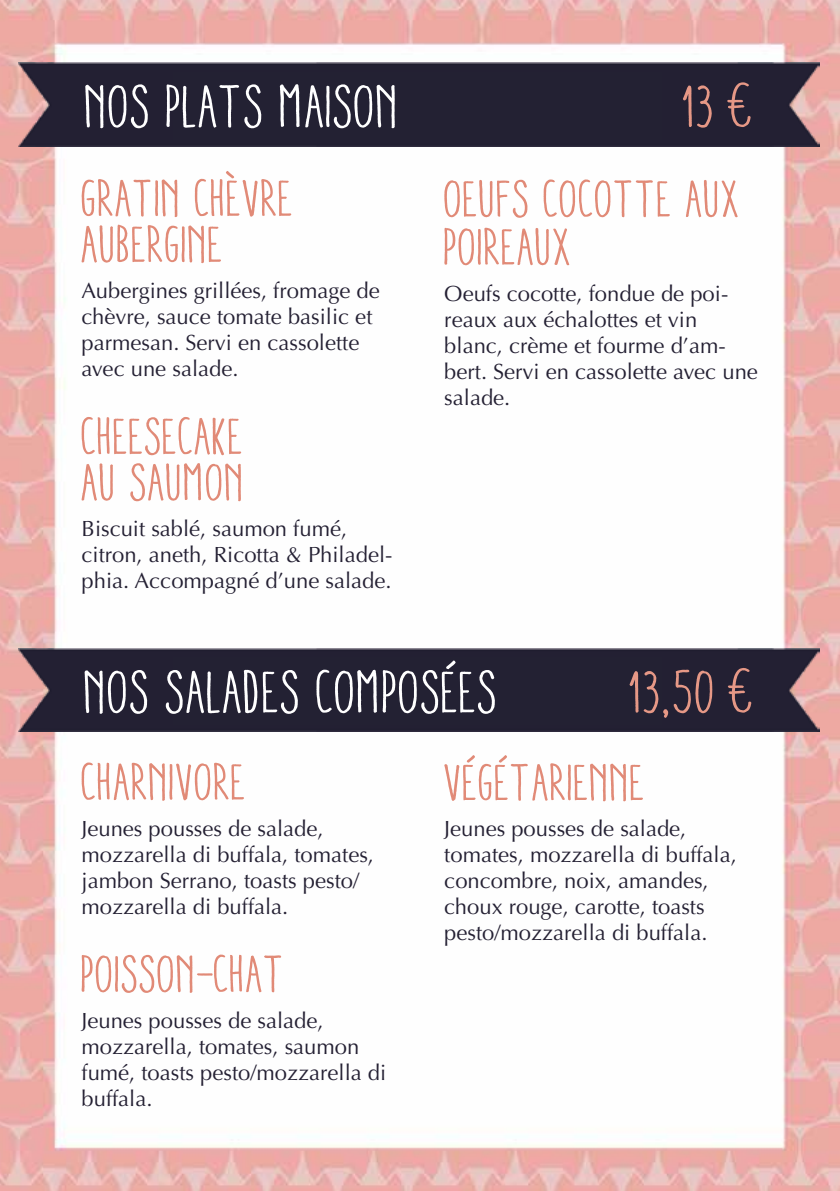
<style>
.page{position:relative;width:840px;height:1191px;background:#fff}
.page>*{position:absolute;margin:0;border:0;box-sizing:border-box;transform-origin:0 0}
.t1{font:condensed 60px "Aracne";color:#fff}
.t2{font:condensed 60px "Aracne";color:#e69886}
.t3{font:condensed 52px/46px "Aracne";color:#e18a77}
.t4{font:22px/26px "Optima";color:#242033}
</style>
<div class="page">
<img style="left:0;top:0;width:839px;height:1191px">
<div style="left:19px;top:62px;width:799px;height:84px;background:#232133"></div>
<div style="left:19px;top:648px;width:799px;height:83px;background:#232133"></div>
<h1 class="t1" style="left:85px;top:72px;width:316px">NOS PLATS MAISON</h1>
<h1 class="t2" style="left:682px;top:72px;width:73px">13 €</h1>
<h2 class="t3" style="left:81px;top:174px;width:214px">GRATIN CHÈVRE<br>AUBERGINE</h2>
<p class="t4" style="left:81px;top:278px;width:299px">Aubergines grillées, fromage de chèvre, sauce tomate basilic et parmesan. Servi en cassolette avec une salade.</p>
<h2 class="t3" style="left:81px;top:412px;width:165px">CHEESECAKE<br>AU SAUMON</h2>
<p class="t4" style="left:81px;top:516px;width:312px">Biscuit sablé, saumon fumé, citron, aneth, Ricotta &amp; Philadel&shy;phia. Accompagné d’une salade.</p>
<h2 class="t3" style="left:444px;top:174px;width:298px;line-height:48px">OEUFS COCOTTE AUX<br>POIREAUX</h2>
<p class="t4" style="left:444px;top:281px;width:315px">Oeufs cocotte, fondue de poi&shy;reaux aux échalottes et vin blanc, crème et fourme d’am&shy;bert. Servi en cassolette avec une salade.</p>
<h1 class="t1" style="left:85px;top:657px;width:415px">NOS SALADES COMPOSÉES</h1>
<h1 class="t2" style="left:629px;top:657px;width:127px">13,50 €</h1>
<h2 class="t3" style="left:81px;top:758px;width:167px">CHARNIVORE</h2>
<p class="t4" style="left:81px;top:815px;width:294px">Jeunes pousses de salade, mozzarella di buffala, tomates, jambon Serrano, toasts pesto/ mozzarella di buffala.</p>
<h2 class="t3" style="left:81px;top:950px;width:205px">POISSON-CHAT</h2>
<p class="t4" style="left:81px;top:1007px;width:306px">Jeunes pousses de salade, mozzarella, tomates, saumon fumé, toasts pesto/mozzarella di buffala.</p>
<h2 class="t3" style="left:444px;top:758px;width:203px">VÉGÉTARIENNE</h2>
<p class="t4" style="left:444px;top:816px;width:294px">Jeunes pousses de salade, tomates, mozzarella di buffala, concombre, noix, amandes, choux rouge, carotte, toasts pesto/mozzarella di buffala.</p>
</div>
